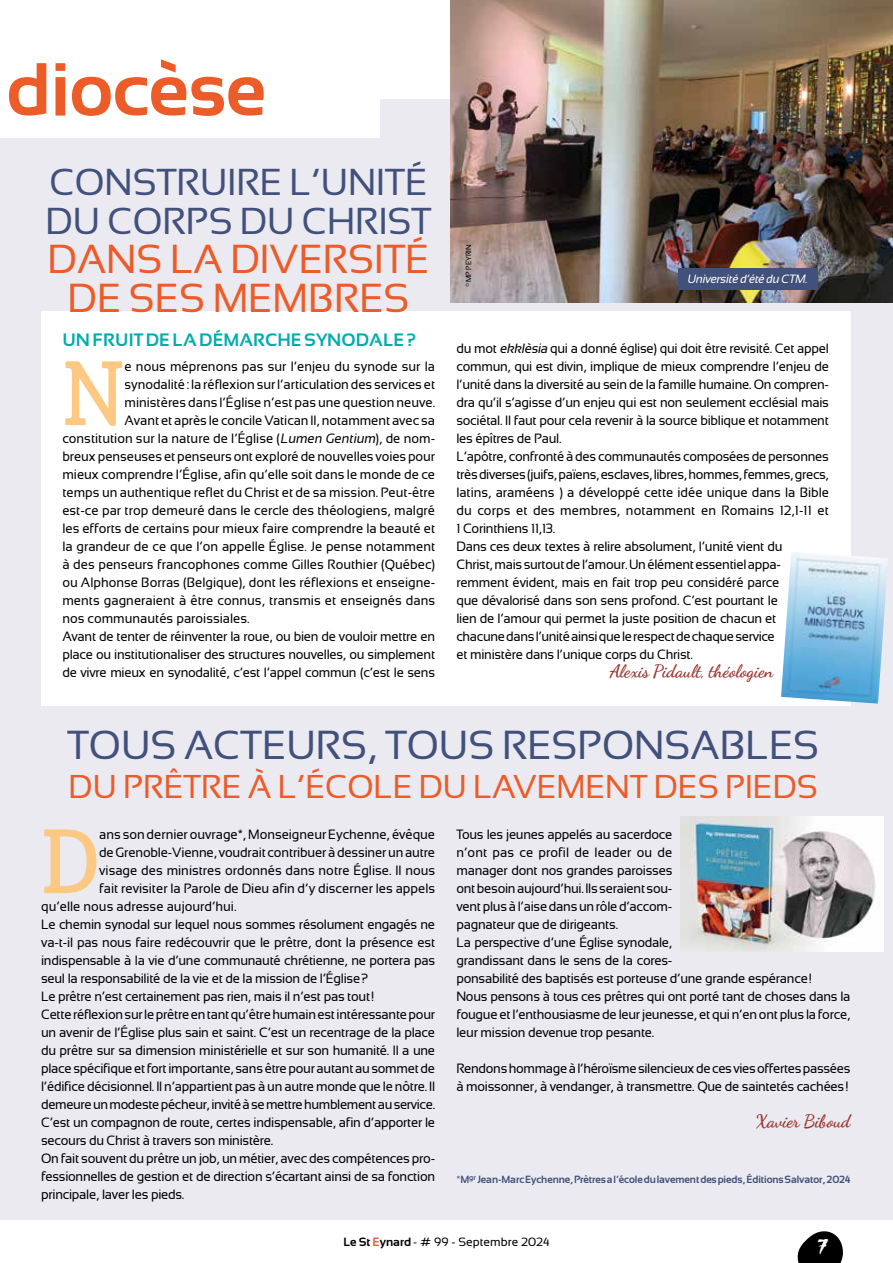
<style>
.page{position:relative;width:893px;height:1263px;background:#fff}
.page>*{position:absolute;margin:0;border:0;box-sizing:border-box;transform-origin:0 0}
.t1{font:88.35px "Cabrito Con Dem";color:#fcc882}
.t2{font:700 75px "Sansation";color:#eb5c29}
.t3{font:40.5px "Sansation";color:#42517b}
.t4{font:40.5px/39px "Sansation";color:#eb5c29;text-align:center}
.t5{font:37.5px/39px "Sansation";color:#42517b}
.t6{font:33px "Sansation";color:#eb5c29}
.t7{font:22.5px "Battalfree";color:#fff}
.t8{font:18px "Dancing Script";color:#9b3933}
.t9{font:700 18px "Sansation";color:#00adac}
.t10{font:13.5px/18px "Sansation";letter-spacing:-.02em;color:#000}
.t11{font:13.5px "Sansation";color:#000}
.t12{font:12px "Sansation";color:#000}
.t13{font:italic 12px "Sansation";letter-spacing:-.02em;color:#fff}
.t14{font:700 10.5px "Sansation";letter-spacing:-.01em;color:#42517b}
.t15{font:7.5px "Sansation";letter-spacing:-.015em;color:#000}
.s1{font-style:italic}
.s2{font-weight:700}
.s3{font-weight:700;color:#eb5c29}
</style>
<div class="page">
<svg style="left:797px;top:1231px;width:46px;height:32px"></svg>
<div style="left:0;top:99px;width:893px;height:1120px;background:#ebeaf1"></div>
<div style="left:0;top:38px;width:379px;height:100px;background:#fff"></div>
<img style="left:681px;top:816px;width:202px;height:136px">
<div style="left:41px;top:312px;width:809px;height:394px;background:#fff"></div>
<img style="left:451px;top:0;width:442px;height:302px">
<img style="left:781px;top:552px;width:106px;height:152px">
<div style="left:678px;top:268px;width:140px;height:21px;background:#42517b"></div>
<h2 class="t2" style="left:6px;top:48px;width:261px">diocèse</h2>
<h3 class="t5" style="left:45px;top:162px;width:387px">CONSTRUIRE L’UNITÉ<br>DU CORPS DU CHRIST</h3>
<h3 class="t4" style="left:47px;top:239px;width:384px">DANS LA DIVERSITÉ<br>DE SES MEMBRES</h3>
<p class="t15" style="left:464px;top:287px;width:45px;rotate:-90deg">© MP PEYRIN</p>
<p class="t13" style="left:688px;top:272px;width:122px">Université d’été du CTM.</p>
<h3 class="t9" style="left:62px;top:330px;width:355px">UN FRUIT DE LA DÉMARCHE SYNODALE?</h3>
<h1 class="t1" style="left:62px;top:340px;width:64px">N</h1>
<p class="t11" style="left:125px;top:359px;width:312px">e nous méprenons pas sur l’enjeu du synode sur la</p>
<p class="t10" style="left:125px;top:375px;width:312px">synodalité: la réflexion sur l’articulation des services et</p>
<p class="t11" style="left:125px;top:395px;width:312px">ministères dans l’Église n’est pas une question neuve.</p>
<p class="t10" style="left:125px;top:411px;width:312px">Avant et après le concile Vatican II, notamment avec sa</p>
<p class="t11" style="left:62px;top:431px;width:374px">constitution sur la nature de l’Église (<span class="s1">Lumen Gentium</span>), de nom-</p>
<p class="t10" style="left:62px;top:447px;width:374px">breux penseuses et penseurs ont exploré de nouvelles voies pour</p>
<p class="t11" style="left:62px;top:467px;width:374px">mieux comprendre l’Église, afin qu’elle soit dans le monde de ce</p>
<p class="t11" style="left:62px;top:485px;width:374px">temps un authentique reflet du Christ et de sa mission. Peut-être</p>
<p class="t11" style="left:62px;top:503px;width:374px">est-ce par trop demeuré dans le cercle des théologiens, malgré</p>
<p class="t11" style="left:62px;top:521px;width:374px">les efforts de certains pour mieux faire comprendre la beauté et</p>
<p class="t11" style="left:62px;top:539px;width:374px">la grandeur de ce que l’on appelle Église. Je pense notamment</p>
<p class="t11" style="left:62px;top:557px;width:374px">à des penseurs francophones comme Gilles Routhier (Québec)</p>
<p class="t11" style="left:62px;top:575px;width:374px">ou Alphonse Borras (Belgique), dont les réflexions et enseigne-</p>
<p class="t11" style="left:62px;top:593px;width:374px">ments gagneraient à être connus, transmis et enseignés dans</p>
<p class="t11" style="left:62px;top:611px;width:189px">nos communautés paroissiales.</p>
<p class="t10" style="left:62px;top:627px;width:374px">Avant de tenter de réinventer la roue, ou bien de vouloir mettre en</p>
<p class="t10" style="left:62px;top:645px;width:374px">place ou institutionaliser des structures nouvelles, ou simplement</p>
<p class="t10" style="left:62px;top:663px;width:374px">de vivre mieux en synodalité, c’est l’appel commun (c’est le sens</p>
<p class="t10" style="left:456px;top:339px;width:374px">du mot <span class="s1">ekklèsia</span> qui a donné église) qui doit être revisité. Cet appel commun, qui est divin, implique de mieux comprendre l’enjeu de l’unité dans la diversité au sein de la famille humaine. On compren&shy;dra qu’il s’agisse d’un enjeu qui est non seulement ecclésial mais sociétal. Il faut pour cela revenir à la source biblique et notamment les épîtres de Paul.<br>L’apôtre, confronté à des communautés composées de personnes très diverses (juifs, païens, esclaves, libres, hommes, femmes, grecs, latins, araméens…) a développé cette idée unique dans la Bible du corps et des membres, notamment en Romains 12,1-11 et 1 Corinthiens 11,13.<br>Dans ces deux textes à relire absolument, l’unité vient du<br>Christ, mais surtout de l’amour. Un élément essentiel appa&shy;remment évident, mais en fait trop peu considéré parce<br>que dévalorisé dans son sens profond. C’est pourtant le<br>lien de l’amour qui permet la juste position de chacun et<br>chacune dans l’unité ainsi que le respect de chaque service<br>et ministère dans l’unique corps du Christ.</p>
<h3 class="t8" style="left:610px;top:657px;width:165px">Alexis Pidault, théologien</h3>
<h3 class="t3" style="left:67px;top:723px;width:753px">TOUS ACTEURS, TOUS RESPONSABLES</h3>
<h3 class="t6" style="left:69px;top:769px;width:751px">DU PRÊTRE À L’ÉCOLE DU LAVEMENT DES PIEDS</h3>
<h1 class="t1" style="left:41px;top:808px;width:60px">D</h1>
<p class="t10" style="left:99px;top:825px;width:337px">ans son dernier ouvrage*, Monseigneur Eychenne, évêque</p>
<p class="t10" style="left:99px;top:843px;width:337px">de Grenoble-Vienne, voudrait contribuer à dessiner un autre</p>
<p class="t11" style="left:99px;top:863px;width:338px">visage des ministres ordonnés dans notre Église. Il nous</p>
<p class="t11" style="left:99px;top:881px;width:338px">fait revisiter la Parole de Dieu afin d’y discerner les appels</p>
<p class="t11" style="left:41px;top:899px;width:197px">qu’elle nous adresse aujourd’hui.</p>
<p class="t10" style="left:41px;top:915px;width:396px">Le chemin synodal sur lequel nous sommes résolument engagés ne</p>
<p class="t10" style="left:41px;top:933px;width:396px">va-t-il pas nous faire redécouvrir que le prêtre, dont la présence est</p>
<p class="t10" style="left:41px;top:951px;width:395px">indispensable à la vie d’une communauté chrétienne, ne portera pas</p>
<p class="t10" style="left:41px;top:969px;width:329px">seul la responsabilité de la vie et de la mission de l’Église?</p>
<p class="t10" style="left:41px;top:987px;width:335px">Le prêtre n’est certainement pas rien, mais il n’est pas tout!</p>
<p class="t10" style="left:41px;top:1005px;width:395px">Cette réflexion sur le prêtre en tant qu’être humain est intéressante pour</p>
<p class="t10" style="left:41px;top:1023px;width:395px">un avenir de l’Église plus sain et saint. C’est un recentrage de la place</p>
<p class="t10" style="left:41px;top:1041px;width:396px">du prêtre sur sa dimension ministérielle et sur son humanité. Il a une</p>
<p class="t10" style="left:41px;top:1059px;width:395px">place spécifique et fort importante, sans être pour autant au sommet de</p>
<p class="t10" style="left:41px;top:1077px;width:395px">l’édifice décisionnel. Il n’appartient pas à un autre monde que le nôtre. Il</p>
<p class="t10" style="left:41px;top:1095px;width:396px">demeure un modeste pécheur, invité à se mettre humblement au service.</p>
<p class="t10" style="left:41px;top:1113px;width:396px">C’est un compagnon de route, certes indispensable, afin d’apporter le</p>
<p class="t10" style="left:41px;top:1131px;width:234px">secours du Christ à travers son ministère.</p>
<p class="t10" style="left:41px;top:1149px;width:396px">On fait souvent du prêtre un job, un métier, avec des compétences pro-</p>
<p class="t10" style="left:41px;top:1167px;width:396px">fessionnelles de gestion et de direction s’écartant ainsi de sa fonction</p>
<p class="t10" style="left:41px;top:1185px;width:145px">principale, laver les pieds.</p>
<p class="t10" style="left:456px;top:825px;width:396px">Tous les jeunes appelés au sacerdoce<br>n’ont pas ce profil de leader ou de<br>manager dont nos grandes paroisses<br>ont besoin aujourd’hui. Ils seraient sou-<br>vent plus à l’aise dans un rôle d’accom-<br>pagnateur que de dirigeants.<br>La perspective d’une Église synodale,<br>grandissant dans le sens de la cores-<br>ponsabilité des baptisés est porteuse d’une grande espérance!<br>Nous pensons à tous ces prêtres qui ont porté tant de choses dans la fougue et l’enthousiasme de leur jeunesse, et qui n’en ont plus la force, leur mission devenue trop pesante.</p>
<p class="t10" style="left:456px;top:1059px;width:396px">Rendons hommage à l’héroïsme silencieux de ces vies offertes passées à moissonner, à vendanger, à transmettre. Que de saintetés cachées!</p>
<h3 class="t8" style="left:755px;top:1107px;width:96px">Xavier Biboud</h3>
<p class="t14" style="left:456px;top:1173px;width:396px">*M<sup>gr</sup> Jean-Marc Eychenne, Prêtres a l’école du lavement des pieds, Éditions Salvator, 2024</p>
<p class="t12" style="left:343px;top:1235px;width:208px"><span class="s2">Le St</span> <span class="s3">E</span><span class="s2">ynard</span> - # 99 - Septembre 2024</p>
<h3 class="t7" style="left:817px;top:1228px;width:12px">7</h3>
</div>
